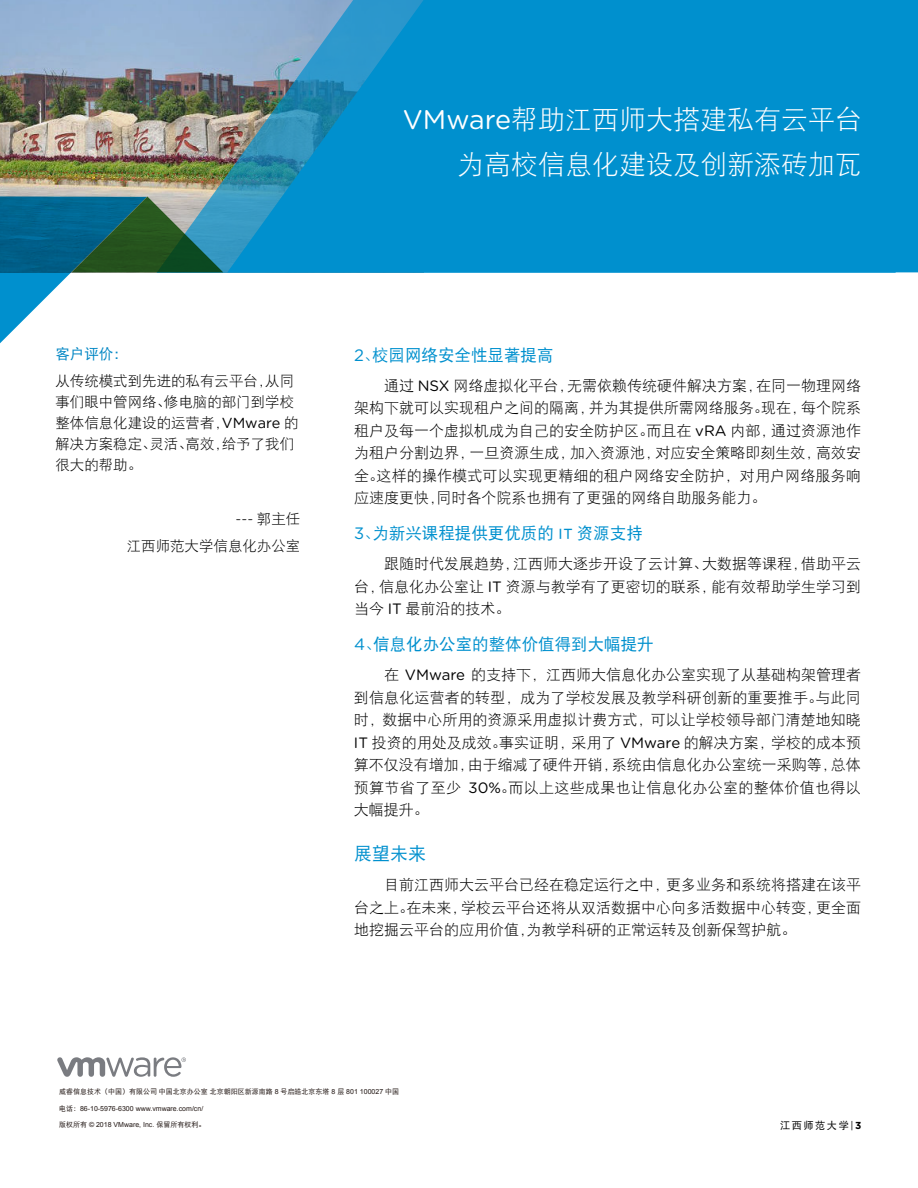
<style>
.page{position:relative;width:918px;height:1188px;background:#fff}
.page>*{position:absolute;margin:0;border:0;box-sizing:border-box;transform-origin:0 0}
.t1{font:27px/45px "DFP Hei W3";color:#fff;text-align:right}
.t2{font:18px "DFP Hei W5";color:#0090ce}
.t3{font:16.5px "DFP Hei W5";color:#0090ce}
.t4{font:15px/22.5px "DFP Hei W3";color:#000;text-align:justify}
.t5{font:14.4px/21px "DFP Hei W3";color:#000}
.t6{font:300 14.4px "Gotham Rounded";color:#000}
.t7{font:14.4px "DFP Hei W5";color:#0086c4}
.t8{font:10.2px "DFP Hei W5";letter-spacing:.15em;color:#000}
.t9{font:7.05px "Arial";color:#231815}
.t10{font:7.05px "DFP Hei W5";color:#231815}
.s1{font-family:"Gotham Rounded"}
.s2{font-family:"Gotham"}
.s3{font-family:"DFP Hei W3";font-weight:400}
.s4{font-family:"DFP Hei W3"}
.s5{font-family:"Arial"}
.s6{font-family:"DFP Hei W5"}
.s7{font-family:"Gotham";font-weight:700}
</style>
<div class="page">
<svg style="left:57px;top:1057px;width:129px;height:20px"></svg>
<img style="left:0;top:0;width:153px;height:196px">
<div style="left:896px;top:0;width:22px;height:272px;background:#0090ce"></div>
<svg style="left:153px;top:0;width:743px;height:272px;background:#1691c6"></svg>
<svg style="left:0;top:196px;width:223px;height:147px"></svg>
<h1 class="t1" style="left:403px;top:97px;width:461px"><span class="s1">VMware</span>帮助江西师大搭建私有云平台为高校信息化建设及创新添砖加瓦</h1>
<p class="t7" style="left:55px;top:347px;width:74px">客户评价：</p>
<p class="t5" style="left:55px;top:370px;width:245px">从传统模式到先进的私有云平台，从同事们眼中管网络、修电脑的部门到学校整体信息化建设的运营者，<span class="s2">VMware</span> 的解决方案稳定、灵活、高效，给予了我们很大的帮助。</p>
<p class="t6" style="left:236px;top:509px;width:66px">--- <span class="s3">郭主任</span></p>
<p class="t5" style="left:127px;top:535px;width:175px">江西师范大学信息化办公室</p>
<p class="t3" style="left:354px;top:347px;width:201px"><span class="s1">2</span><span class="s4">、</span>校园网络安全性显著提高</p>
<p class="t4" style="left:354px;top:374px;width:509px;text-indent:30px">通过 <span class="s1">NSX</span> 网络虚拟化平台，无需依赖传统硬件解决方案，在同一物理网络架构下就可以实现租户之间的隔离，并为其提供所需网络服务。现在，每个院系租户及每一个虚拟机成为自己的安全防护区。而且在 <span class="s1">vRA</span> 内部，通过资源池作为租户分割边界，一旦资源生成，加入资源池，对应安全策略即刻生效，高效安全。这样的操作模式可以实现更精细的租户网络安全防护，对用户网络服务响应速度更快，同时各个院系也拥有了更强的网络自助服务能力。</p>
<p class="t3" style="left:354px;top:525px;width:290px"><span class="s1">3</span><span class="s4">、</span>为新兴课程提供更优质的 IT 资源支持</p>
<p class="t4" style="left:354px;top:553px;width:509px;text-indent:30px">跟随时代发展趋势，江西师大逐步开设了云计算、大数据等课程，借助平云台，信息化办公室让 <span class="s1">IT</span> 资源与教学有了更密切的联系，能有效帮助学生学习到当今 <span class="s1">IT</span> 最前沿的技术。</p>
<p class="t3" style="left:354px;top:636px;width:301px"><span class="s1">4</span><span class="s4">、</span>信息化办公室的整体价值得到大幅提升</p>
<p class="t4" style="left:354px;top:664px;width:509px;text-indent:30px">在 <span class="s1">VMware</span> 的支持下，江西师大信息化办公室实现了从基础构架管理者到信息化运营者的转型，成为了学校发展及教学科研创新的重要推手。与此同时，数据中心所用的资源采用虚拟计费方式，可以让学校领导部门清楚地知晓<span class="s1">IT</span> 投资的用处及成效。事实证明，采用了 <span class="s1">VMware</span> 的解决方案，学校的成本预算不仅没有增加，由于缩减了硬件开销，系统由信息化办公室统一采购等，总体预算节省了至少 <span class="s1">30%</span>。而以上这些成果也让信息化办公室的整体价值也得以大幅提升。</p>
<p class="t2" style="left:354px;top:845px;width:73px">展望未来</p>
<p class="t4" style="left:354px;top:874px;width:509px;text-indent:30px">目前江西师大云平台已经在稳定运行之中，更多业务和系统将搭建在该平台之上。在未来，学校云平台还将从双活数据中心向多活数据中心转变，更全面地挖掘云平台的应用价值，为教学科研的正常运转及创新保驾护航。</p>
<p class="t10" style="left:59px;top:1088px;width:342px">威睿信息技术（中国）有限公司中国北京办公室北京朝阳区新源南路 <span class="s5">8</span> 号启皓北京东塔 <span class="s5">8</span> 层 <span class="s5">801 100027</span> 中国</p>
<p class="t9" style="left:59px;top:1104px;width:146px"><span class="s6">电话：</span>86-10-5976-6300 www.vmware.com/cn/</p>
<p class="t9" style="left:59px;top:1120px;width:148px"><span class="s6">版权所有</span> © 2018 VMware, Inc. <span class="s6">保留所有权利。</span></p>
<p class="t8" style="left:780px;top:1120px;width:83px">江西师范大学<span class="s2">|</span><span class="s7">3</span></p>
</div>
